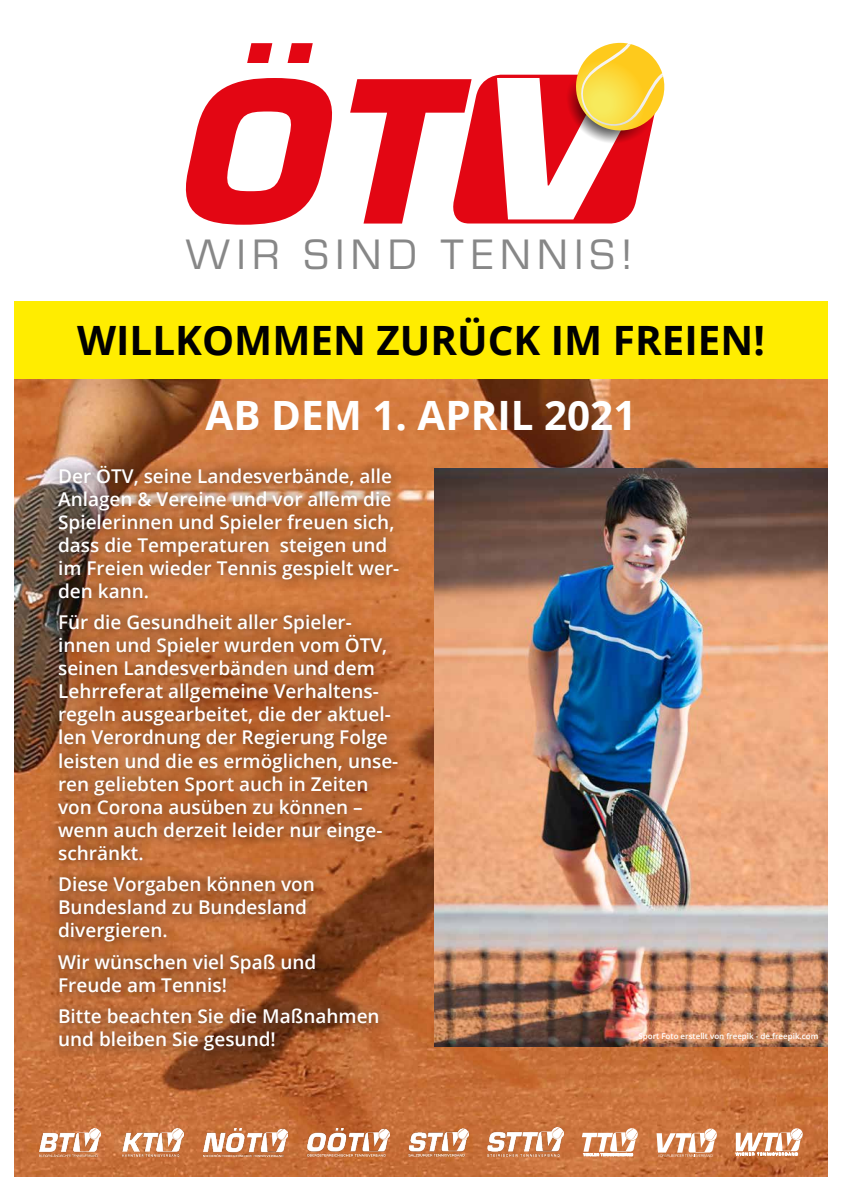
<style>
.page{position:relative;width:842px;height:1191px;background:#fff}
.page>*{position:absolute;margin:0;border:0;box-sizing:border-box;transform-origin:0 0}
.t1{font:44.2px "Eurostile";letter-spacing:.145em;color:#878787}
.t2{font:700 40.4px "Open Sans";color:#000}
.t3{font:700 40.4px "Open Sans";color:#fff}
.t4{font:600 19px/23px "Open Sans";color:#fff}
.t5{font:600 8px "Open Sans";color:#fff}
</style>
<div class="page">
<img style="left:14px;top:379px;width:814px;height:797px">
<img style="left:40px;top:1128px;width:60px;height:28px">
<img style="left:121px;top:1128px;width:63px;height:29px">
<img style="left:203px;top:1128px;width:85px;height:28px">
<img style="left:307px;top:1128px;width:82px;height:29px">
<img style="left:487px;top:1127px;width:76px;height:29px">
<img style="left:408px;top:1128px;width:61px;height:29px">
<svg style="left:656px;top:1128px;width:61px;height:28px"></svg>
<svg style="left:736px;top:1128px;width:67px;height:27px"></svg>
<svg style="left:582px;top:1128px;width:56px;height:27px"></svg>
<svg style="left:185px;top:43px;width:287px;height:182px"></svg>
<svg style="left:449px;top:43px;width:216px;height:180px"></svg>
<div style="left:14px;top:301px;width:814px;height:78px;background:#ffed00"></div>
<div style="left:47px;top:454px;width:363px;height:608px;background:#000;opacity:.75"></div>
<img style="left:434px;top:468px;width:394px;height:578px">
<h1 class="t1" style="left:186px;top:225px;width:448px">WIR SIND TENNIS!</h1>
<h2 class="t2" style="left:77px;top:312px;width:689px">WILLKOMMEN ZURÜCK IM FREIEN!</h2>
<h2 class="t3" style="left:206px;top:386px;width:432px">AB DEM 1. APRIL 2021</h2>
<p class="t4" style="left:58px;top:464px;width:343px">Der ÖTV, seine Landesverbände, alle<br>Anlagen &amp; Vereine und vor allem die<br>Spielerinnen und Spieler freuen sich, dass die Temperaturen steigen und im Freien wieder Tennis gespielt wer&shy;den kann.</p>
<p class="t4" style="left:58px;top:610px;width:342px">Für die Gesundheit aller Spieler&shy;innen und Spieler wurden vom ÖTV, seinen Landesverbänden und dem<br>Lehrreferat allgemeine Verhaltens&shy;regeln ausgearbeitet, die der aktuel&shy;len Verordnung der Regierung Folge leisten und die es ermöglichen, unse&shy;ren geliebten Sport auch in Zeiten von Corona ausüben zu können – wenn auch derzeit leider nur einge&shy;schränkt.</p>
<p class="t4" style="left:58px;top:872px;width:258px">Diese Vorgaben können von<br>Bundesland zu Bundesland divergieren.</p>
<p class="t4" style="left:58px;top:949px;width:260px">Wir wünschen viel Spaß und<br>Freude am Tennis!</p>
<p class="t4" style="left:58px;top:1004px;width:323px">Bitte beachten Sie die Maßnahmen und bleiben Sie gesund!</p>
<p class="t5" style="left:638px;top:1030px;width:181px">Sport Foto erstellt von freepik - de.freepik.com</p>
</div>
